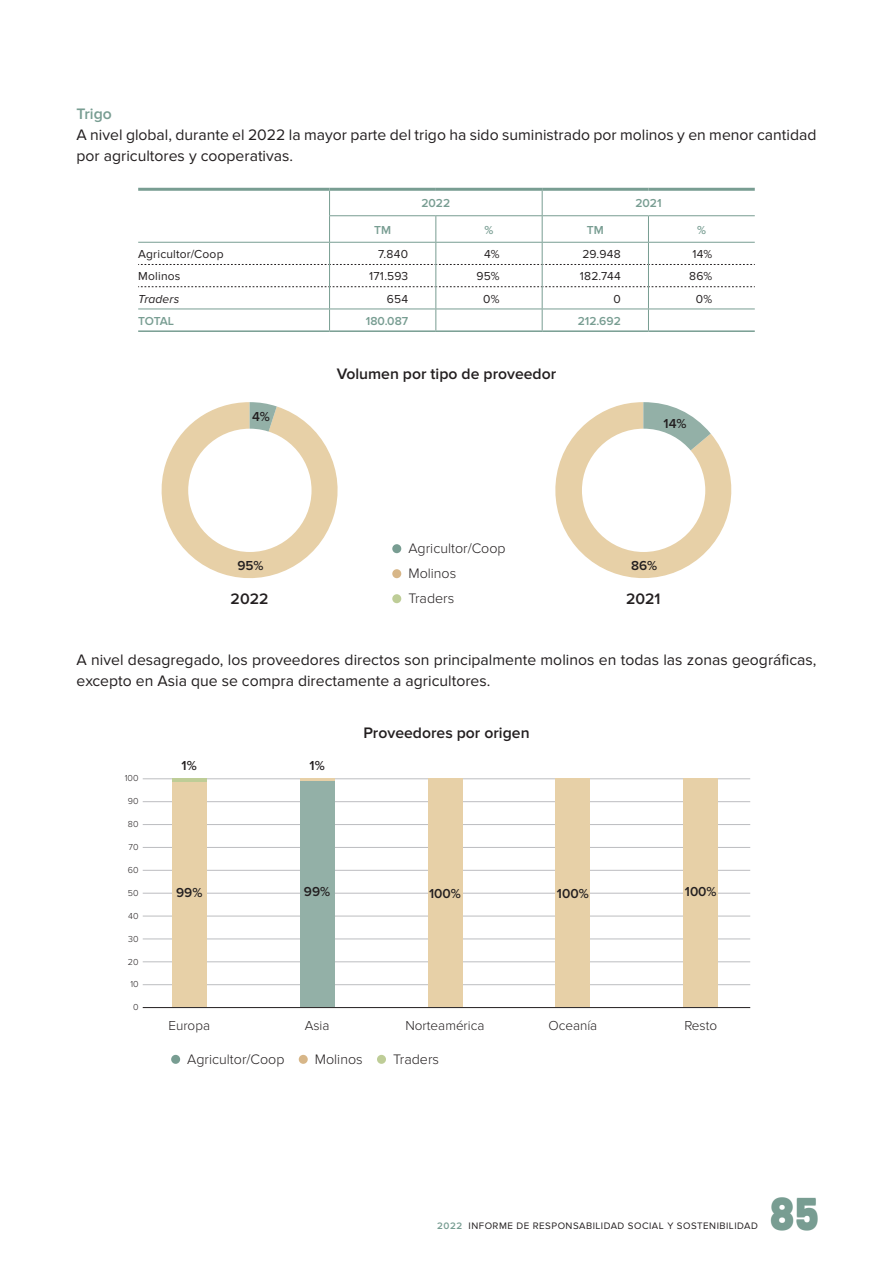
<style>
.page{position:relative;width:893px;height:1263px;background:#fff}
.page>*{position:absolute;margin:0;border:0;box-sizing:border-box;transform-origin:0 0}
.t1{font:700 45px "Platform";color:#789d92}
._001_texto_seguido{font:15.75px/21px "Proxima Nova";color:#231f20}
._002_Título_gráfico{font:600 15.75px "Proxima Nova";color:#231f20}
._004_tercer_rango{font:600 15.75px "Proxima Nova";color:#789d92}
.t2{font:300 14.25px "Proxima Nova";color:#231f20}
.t3{font:300 13.5px "Proxima Nova";color:#231f20}
._001_texto_seguido-2{font:600 13.5px "Proxima Nova";color:#231f20}
._01_texto_tablas{font:12px "Proxima Nova";letter-spacing:.015em;color:#231f20}
._00_cabecera_tablas{font:600 12px "Proxima Nova";color:#789d92}
._01_texto_tablas-2{font:italic 12px "Proxima Nova";letter-spacing:.015em;color:#231f20}
.t4{font:9.75px "Proxima Nova";letter-spacing:.05em;color:#231f20}
._002_ladillo{font:300 9px "Proxima Nova";color:#231f20}
.s1{font-weight:600;color:#789d92}
</style>
<div class="page">
<hr style="left:138px;top:188px;width:192px;height:3px;background:#789d92">
<hr style="left:330px;top:188px;width:106px;height:3px;background:#789d92">
<hr style="left:436px;top:188px;width:106px;height:3px;background:#789d92">
<hr style="left:542px;top:188px;width:106px;height:3px;background:#789d92">
<hr style="left:648px;top:188px;width:107px;height:3px;background:#789d92">
<hr style="left:138px;top:330px;width:192px;height:2px;background:#789d92">
<hr style="left:330px;top:330px;width:106px;height:2px;background:#789d92">
<hr style="left:436px;top:330px;width:106px;height:2px;background:#789d92">
<hr style="left:542px;top:330px;width:106px;height:2px;background:#789d92">
<svg style="left:138px;top:191px;width:617px;height:139px"></svg>
<hr style="left:648px;top:309px;width:107px;height:1px;background:#789d92">
<hr style="left:648px;top:330px;width:107px;height:2px;background:#789d92">
<svg style="left:161px;top:402px;width:177px;height:176px"></svg>
<div style="left:188px;top:429px;width:124px;height:123px;background:#fff;border-radius:50%"></div>
<svg style="left:555px;top:402px;width:177px;height:176px"></svg>
<div style="left:582px;top:429px;width:123px;height:123px;background:#fff;border-radius:50%"></div>
<div style="left:392px;top:544px;width:9px;height:9px;background:#789d92;border-radius:50%"></div>
<div style="left:392px;top:569px;width:9px;height:9px;background:#d7b688;border-radius:50%"></div>
<div style="left:392px;top:594px;width:9px;height:9px;background:#becd97;border-radius:50%"></div>
<hr style="left:143px;top:984px;width:607px;height:1px;background:#bcbdc0">
<hr style="left:143px;top:961px;width:607px;height:1px;background:#bcbdc0">
<hr style="left:143px;top:939px;width:607px;height:1px;background:#bcbdc0">
<hr style="left:143px;top:916px;width:607px;height:1px;background:#bcbdc0">
<hr style="left:143px;top:893px;width:607px;height:1px;background:#bcbdc0">
<hr style="left:143px;top:870px;width:607px;height:1px;background:#bcbdc0">
<hr style="left:143px;top:847px;width:607px;height:1px;background:#bcbdc0">
<hr style="left:143px;top:824px;width:607px;height:1px;background:#bcbdc0">
<hr style="left:143px;top:801px;width:607px;height:1px;background:#bcbdc0">
<hr style="left:143px;top:778px;width:607px;height:1px;background:#bcbdc0">
<div style="left:171px;top:1055px;width:9px;height:9px;background:#789d92;border-radius:50%"></div>
<div style="left:299px;top:1055px;width:9px;height:9px;background:#d7b688;border-radius:50%"></div>
<div style="left:377px;top:1055px;width:9px;height:9px;background:#becd97;border-radius:50%"></div>
<div style="left:172px;top:781px;width:34px;height:226px;background:#e7d0a7"></div>
<hr style="left:172px;top:778px;width:34px;height:3px;background:#becd97">
<hr style="left:300px;top:778px;width:34px;height:3px;background:#e7d0a7">
<div style="left:300px;top:781px;width:34px;height:226px;background:#93b0a7"></div>
<div style="left:428px;top:778px;width:34px;height:229px;background:#e7d0a7"></div>
<div style="left:556px;top:778px;width:34px;height:229px;background:#e7d0a7"></div>
<div style="left:684px;top:778px;width:34px;height:229px;background:#e7d0a7"></div>
<hr style="left:143px;top:1007px;width:607px;height:1px;background:#231f20">
<p class="_004_tercer_rango" style="left:77px;top:104px;width:37px">Trigo</p>
<p class="_001_texto_seguido" style="left:77px;top:124px;width:741px">A nivel global, durante el 2022 la mayor parte del trigo ha sido suministrado por molinos y en menor cantidad por agricultores y cooperativas.</p>
<p class="_00_cabecera_tablas" style="left:421px;top:196px;width:30px">2022</p>
<p class="_00_cabecera_tablas" style="left:635px;top:196px;width:28px">2021</p>
<p class="_00_cabecera_tablas" style="left:374px;top:223px;width:18px">TM</p>
<p class="_00_cabecera_tablas" style="left:485px;top:223px;width:10px">%</p>
<p class="_00_cabecera_tablas" style="left:587px;top:223px;width:18px">TM</p>
<p class="_00_cabecera_tablas" style="left:697px;top:223px;width:10px">%</p>
<p class="_01_texto_tablas" style="left:138px;top:247px;width:87px">Agricultor/Coop</p>
<p class="_01_texto_tablas" style="left:378px;top:247px;width:32px">7.840</p>
<p class="_01_texto_tablas" style="left:484px;top:247px;width:17px">4%</p>
<p class="_01_texto_tablas" style="left:582px;top:247px;width:40px">29.948</p>
<p class="_01_texto_tablas" style="left:693px;top:247px;width:21px">14%</p>
<p class="_01_texto_tablas" style="left:138px;top:269px;width:44px">Molinos</p>
<p class="_01_texto_tablas" style="left:369px;top:269px;width:40px">171.593</p>
<p class="_01_texto_tablas" style="left:476px;top:269px;width:25px">95%</p>
<p class="_01_texto_tablas" style="left:580px;top:269px;width:42px">182.744</p>
<p class="_01_texto_tablas" style="left:689px;top:269px;width:25px">86%</p>
<p class="_01_texto_tablas-2" style="left:138px;top:292px;width:43px">Traders</p>
<p class="_01_texto_tablas" style="left:387px;top:292px;width:23px">654</p>
<p class="_01_texto_tablas" style="left:483px;top:292px;width:18px">0%</p>
<p class="_01_texto_tablas" style="left:613px;top:292px;width:9px">0</p>
<p class="_01_texto_tablas" style="left:696px;top:292px;width:18px">0%</p>
<p class="_00_cabecera_tablas" style="left:138px;top:314px;width:37px">TOTAL</p>
<p class="_00_cabecera_tablas" style="left:366px;top:314px;width:44px">180.087</p>
<p class="_00_cabecera_tablas" style="left:578px;top:314px;width:45px">212.692</p>
<p class="_001_texto_seguido-2" style="left:252px;top:408px;width:19px">4%</p>
<p class="_002_Título_gráfico" style="left:337px;top:364px;width:221px">Volumen por tipo de proveedor</p>
<p class="_001_texto_seguido-2" style="left:664px;top:416px;width:25px">14%</p>
<p class="t2" style="left:408px;top:540px;width:99px">Agricultor/Coop</p>
<p class="t2" style="left:408px;top:565px;width:49px">Molinos</p>
<p class="_001_texto_seguido-2" style="left:237px;top:558px;width:28px">95%</p>
<p class="_001_texto_seguido-2" style="left:631px;top:558px;width:28px">86%</p>
<p class="_002_Título_gráfico" style="left:231px;top:589px;width:39px">2022</p>
<p class="t2" style="left:408px;top:590px;width:47px">Traders</p>
<p class="_002_Título_gráfico" style="left:626px;top:589px;width:36px">2021</p>
<p class="_001_texto_seguido" style="left:77px;top:650px;width:741px">A nivel desagregado, los proveedores directos son principalmente molinos en todas las zonas geográficas, excepto en Asia que se compra directamente a agricultores.</p>
<p class="_002_ladillo" style="left:125px;top:773px;width:15px">100</p>
<p class="_002_ladillo" style="left:128px;top:796px;width:12px">90</p>
<p class="_002_ladillo" style="left:128px;top:819px;width:12px">80</p>
<p class="_002_ladillo" style="left:129px;top:842px;width:11px">70</p>
<p class="_002_ladillo" style="left:128px;top:865px;width:12px">60</p>
<p class="_002_ladillo" style="left:128px;top:887px;width:12px">50</p>
<p class="_002_ladillo" style="left:128px;top:910px;width:12px">40</p>
<p class="_002_ladillo" style="left:128px;top:933px;width:12px">30</p>
<p class="_002_ladillo" style="left:128px;top:956px;width:12px">20</p>
<p class="_002_ladillo" style="left:130px;top:979px;width:10px">10</p>
<p class="_002_ladillo" style="left:133px;top:1002px;width:7px">0</p>
<p class="_001_texto_seguido-2" style="left:182px;top:758px;width:17px">1%</p>
<p class="_001_texto_seguido-2" style="left:310px;top:758px;width:17px">1%</p>
<p class="_002_Título_gráfico" style="left:363px;top:724px;width:168px">Proveedores por origen</p>
<p class="_001_texto_seguido-2" style="left:176px;top:885px;width:28px">99%</p>
<p class="_001_texto_seguido-2" style="left:304px;top:883px;width:28px">99%</p>
<p class="_001_texto_seguido-2" style="left:429px;top:885px;width:33px">100%</p>
<p class="_001_texto_seguido-2" style="left:557px;top:885px;width:33px">100%</p>
<p class="_001_texto_seguido-2" style="left:685px;top:883px;width:33px">100%</p>
<p class="t3" style="left:168px;top:1018px;width:43px">Europa</p>
<p class="t3" style="left:305px;top:1018px;width:26px">Asia</p>
<p class="t3" style="left:405px;top:1018px;width:81px">Norteamérica</p>
<p class="t3" style="left:548px;top:1017px;width:50px">Oceanía</p>
<p class="t3" style="left:684px;top:1018px;width:34px">Resto</p>
<p class="t2" style="left:187px;top:1051px;width:99px">Agricultor/Coop</p>
<p class="t2" style="left:315px;top:1051px;width:49px">Molinos</p>
<p class="t2" style="left:393px;top:1051px;width:47px">Traders</p>
<p class="t4" style="left:437px;top:1220px;width:322px"><span class="s1">2022</span> INFORME DE RESPONSABILIDAD SOCIAL Y SOSTENIBILIDAD</p>
<h1 class="t1" style="left:770px;top:1181px;width:50px">85</h1>
</div>
